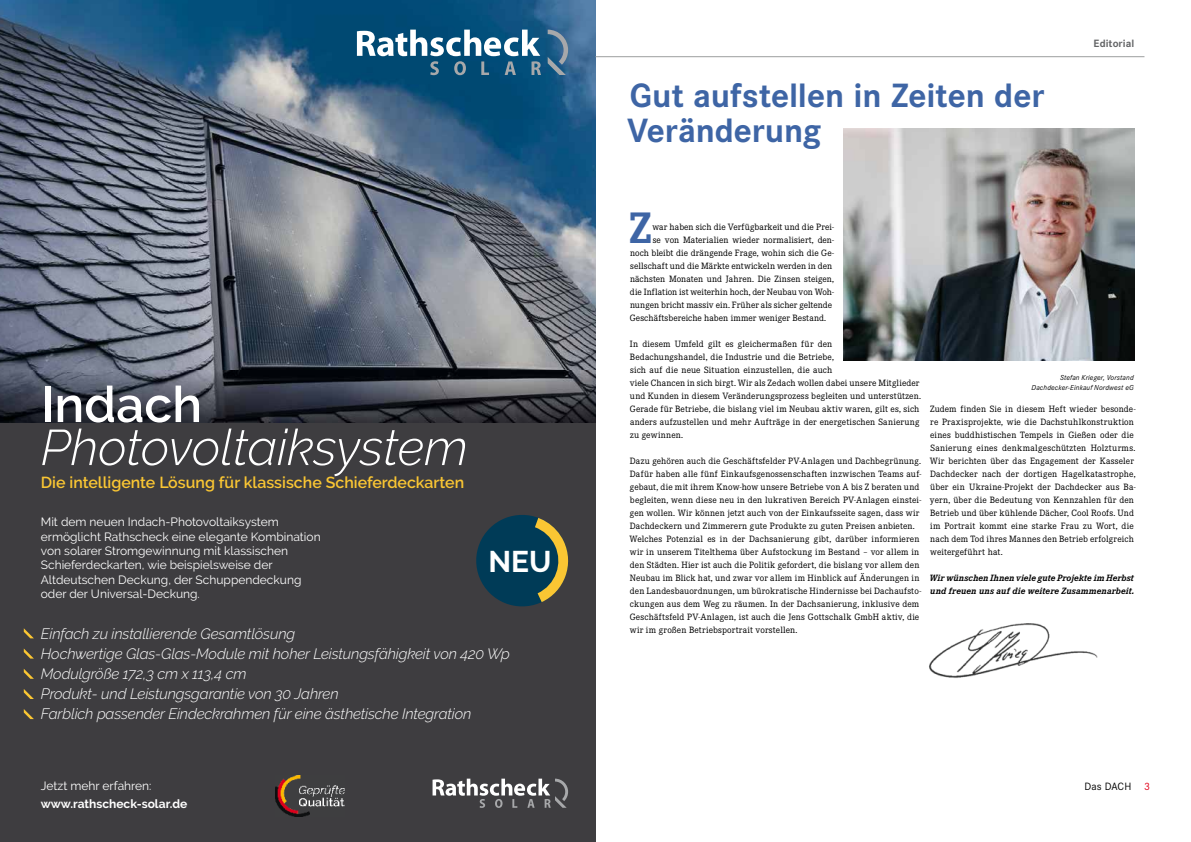
<style>
.page{position:relative;width:1191px;height:842px;background:#fff}
.page>*{position:absolute;margin:0;border:0;box-sizing:border-box;transform-origin:0 0}
.t1{font:italic 300 50px "Raleway";color:#fff}
.t2{font:600 50px "Raleway";color:#fff}
.t3{font:700 45.8px "Corporate E Pro";color:#3e65a5}
.t4{font:700 35px/35px "Corporate S Pro";letter-spacing:-.005em;color:#3e65a5}
.t5{font:700 29.8px "Raleway";color:#fff}
.t6{font:600 15.9px "Raleway";color:#fac633}
.t7{font:italic 300 15px/20px "Raleway";letter-spacing:-.01em;color:#fff}
.t8{font:12px/14.4px "Raleway";color:#fff}
.t9{font:700 12px "Raleway";color:#fff}
.t10{font:700 11px "Corporate S Pro";letter-spacing:.005em;color:#646567}
.t11{font:11px "Corporate S Pro";letter-spacing:.005em;color:#000}
.t12{font:9.5px/13px "Corporate E Pro";letter-spacing:.015em;color:#000}
.t13{font:italic 700 9.5px/13px "Corporate E Pro";color:#000}
.t14{font:9.5px "Corporate E Pro";letter-spacing:-.005em;color:#000}
.t15{font:italic 7.5px/10px "Corporate S Pro";letter-spacing:.015em;color:#000;text-align:right}
.s1{color:#e2001a}
</style>
<div class="page">
<img style="left:0;top:0;width:596px;height:422px">
<div style="left:0;top:422px;width:596px;height:420px;background:#3e3d40"></div>
<svg style="left:547px;top:30px;width:21px;height:45px"></svg>
<svg style="left:357px;top:30px;width:184px;height:45px"></svg>
<svg style="left:432px;top:779px;width:136px;height:29px"></svg>
<svg style="left:476px;top:515px;width:93px;height:91px"></svg>
<svg style="left:24px;top:628px;width:10px;height:10px"></svg>
<svg style="left:24px;top:669px;width:10px;height:10px"></svg>
<svg style="left:24px;top:649px;width:10px;height:10px"></svg>
<svg style="left:24px;top:689px;width:10px;height:10px"></svg>
<svg style="left:24px;top:709px;width:10px;height:10px"></svg>
<img style="left:275px;top:775px;width:70px;height:41px">
<img style="left:844px;top:128px;width:290px;height:232px">
<hr style="left:595px;top:56px;width:549px;height:1px;background:#9c9e9f">
<img style="left:929px;top:623px;width:169px;height:55px">
<h1 class="t2" style="left:41px;top:376px;width:163px">Indach</h1>
<h1 class="t1" style="left:41px;top:418px;width:429px">Photovoltaiksystem</h1>
<h3 class="t6" style="left:41px;top:474px;width:425px">Die intelligente Lösung für klassische Schieferdeckarten</h3>
<p class="t8" style="left:41px;top:515px;width:281px">Mit dem neuen Indach-Photovoltaiksystem ermöglicht Rathscheck eine elegante Kombination von solarer Stromgewinnung mit klassischen Schieferdeckarten, wie beispielsweise der Altdeutschen Deckung, der Schuppendeckung oder der Universal-Deckung.</p>
<p class="t7" style="left:41px;top:623px;width:470px">Einfach zu installierende Gesamtlösung<br>Hochwertige Glas-Glas-Module mit hoher Leistungsfähigkeit von 420 Wp Modulgröße 172,3 cm x 113,4 cm<br>Produkt- und Leistungsgarantie von 30 Jahren<br>Farblich passender Eindeckrahmen für eine ästhetische Integration</p>
<h3 class="t5" style="left:488px;top:545px;width:65px">NEU</h3>
<p class="t8" style="left:41px;top:778px;width:112px">Jetzt mehr erfahren:</p>
<p class="t9" style="left:41px;top:797px;width:148px">www.rathscheck-solar.de</p>
<h3 class="t4" style="left:627px;top:75px;width:419px">Gut aufstellen in Zeiten der<br>Veränderung</h3>
<p class="t10" style="left:1093px;top:35px;width:42px">Editorial</p>
<h2 class="t3" style="left:629px;top:196px;width:24px">Z</h2>
<p class="t12" style="left:652px;top:220px;width:183px">war haben sich die Verfügbarkeit und die Prei-</p>
<p class="t12" style="left:652px;top:233px;width:183px">se von Materialien wieder normalisiert, den-</p>
<p class="t12" style="left:630px;top:246px;width:205px">noch bleibt die drängende Frage, wohin sich die Ge-</p>
<p class="t12" style="left:630px;top:259px;width:204px">sellschaft und die Märkte entwickeln werden in den</p>
<p class="t12" style="left:630px;top:272px;width:205px">nächsten Monaten und Jahren. Die Zinsen steigen,</p>
<p class="t14" style="left:630px;top:286px;width:205px">die Inflation ist weiterhin hoch, der Neubau von Woh-</p>
<p class="t12" style="left:630px;top:298px;width:204px">nungen bricht massiv ein. Früher als sicher geltende</p>
<p class="t12" style="left:630px;top:311px;width:198px">Geschäftsbereiche haben immer weniger Bestand.</p>
<p class="t12" style="left:629px;top:337px;width:293px">In diesem Umfeld gilt es gleichermaßen für den<br>Bedachungshandel, die Industrie und die Betriebe,<br>sich auf die neue Situation einzustellen, die auch<br>viele Chancen in sich birgt. Wir als Zedach wollen dabei unsere Mitglieder und Kunden in diesem Veränderungsprozess begleiten und unterstützen.<br>Gerade für Betriebe, die bislang viel im Neubau aktiv waren, gilt es, sich anders aufzustellen und mehr Aufträge in der energetischen Sanierung zu gewinnen.</p>
<p class="t12" style="left:629px;top:454px;width:293px">Dazu gehören auch die Geschäftsfelder PV-Anlagen und Dachbegrünung.<br>Dafür haben alle fünf Einkaufsgenossenschaften inzwischen Teams auf&shy;gebaut, die mit ihrem Know-how unsere Betriebe von A bis Z beraten und begleiten, wenn diese neu in den lukrativen Bereich PV-Anlagen einstei&shy;gen wollen. Wir können jetzt auch von der Einkaufsseite sagen, dass wir Dachdeckern und Zimmerern gute Produkte zu guten Preisen anbieten.<br>Welches Potenzial es in der Dachsanierung gibt, darüber informieren wir in unserem Titelthema über Aufstockung im Bestand – vor allem in den Städten. Hier ist auch die Politik gefordert, die bislang vor allem den Neubau im Blick hat, und zwar vor allem im Hinblick auf Änderungen in den Landesbauordnungen, um bürokratische Hindernisse bei Dachaufsto&shy;ckungen aus dem Weg zu räumen. In der Dachsanierung, inklusive dem Geschäftsfeld PV-Anlagen, ist auch die Jens Gottschalk GmbH aktiv, die wir im großen Betriebsportrait vorstellen.</p>
<p class="t15" style="left:1031px;top:372px;width:104px">Stefan Krieger, Vorstand<br>Dachdecker-Einkauf Nordwest eG</p>
<p class="t12" style="left:929px;top:402px;width:207px">Zudem finden Sie in diesem Heft wieder besonde&shy;re Praxisprojekte, wie die Dachstuhlkonstruktion eines buddhistischen Tempels in Gießen oder die Sanierung eines denkmalgeschützten Holzturms.<br>Wir berichten über das Engagement der Kasseler Dachdecker nach der dortigen Hagelkatastrophe, über ein Ukraine-Projekt der Dachdecker aus Ba&shy;yern, über die Bedeutung von Kennzahlen für den Betrieb und über kühlende Dächer, Cool Roofs. Und im Portrait kommt eine starke Frau zu Wort, die nach dem Tod ihres Mannes den Betrieb erfolgreich weitergeführt hat.</p>
<p class="t13" style="left:929px;top:571px;width:206px">Wir wünschen Ihnen viele gute Projekte im Herbst und freuen uns auf die weitere Zusammenarbeit.</p>
<p class="t11" style="left:1084px;top:778px;width:67px">Das DACH <span class="s1">3</span></p>
</div>
